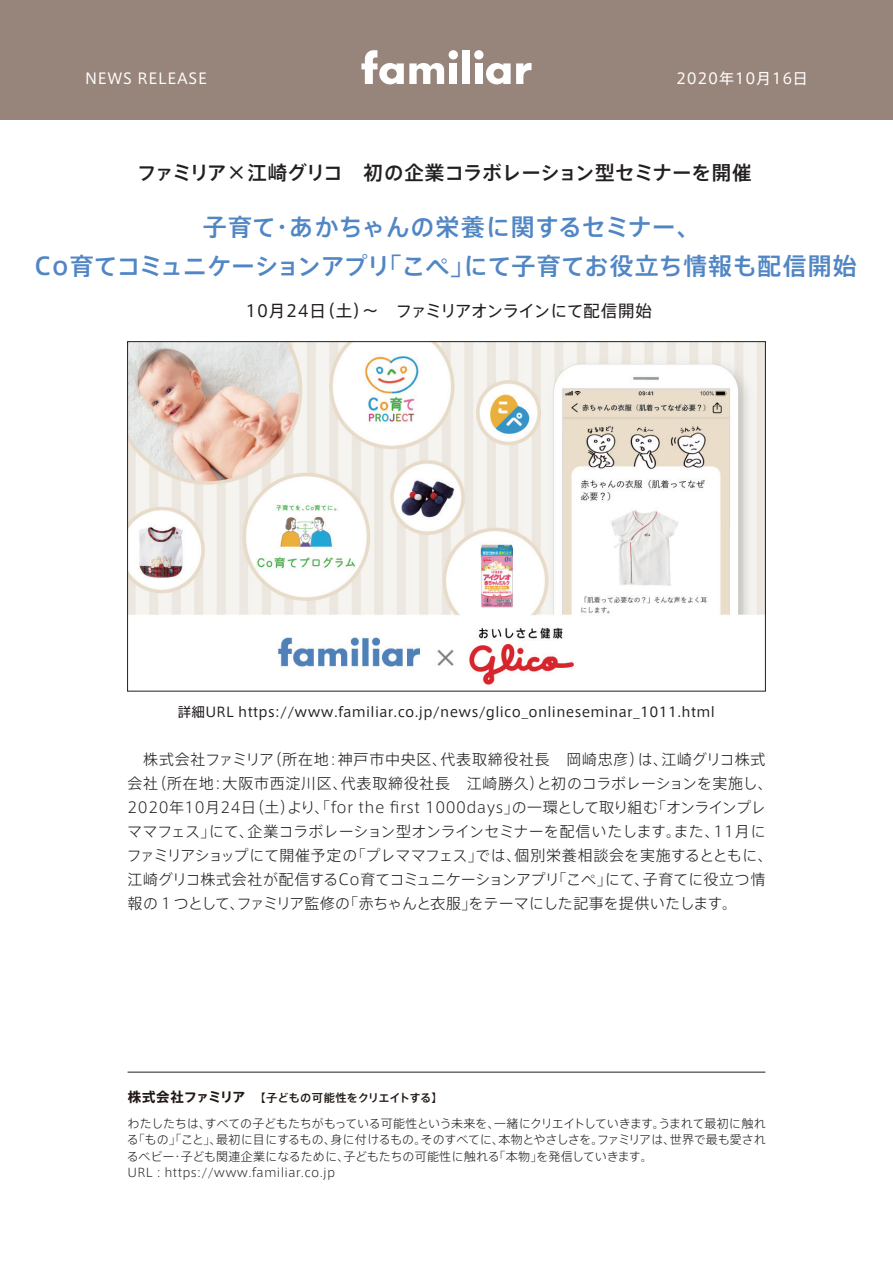
<style>
.page{position:relative;width:893px;height:1263px;background:#fff}
.page>*{position:absolute;margin:0;border:0;box-sizing:border-box;transform-origin:0 0}
.t1{font:500 24px/39px "Axis Std";letter-spacing:.01em;color:#5186c5;text-align:center}
.t2{font:500 19.5px "Axis Std";letter-spacing:-.01em;color:#231f20}
.t3{font:16.5px "Axis Std";color:#231f20}
.t4{font:300 15px/24px "Axis Std";letter-spacing:.015em;color:#231f20}
.t5{font:15px "Axis Std";letter-spacing:.05em;color:#fff}
.t6{font:13.5px "Axis Std";letter-spacing:.025em;color:#231f20}
.t7{font:300 12px/16.5px "Axis Std";letter-spacing:-.01em;color:#231f20}
.t8{font:500 11.25px "Axis Std";letter-spacing:-.005em;color:#201814}
.s1{font-weight:700;font-size:13.5px}
</style>
<div class="page">
<img style="left:128px;top:343px;width:637px;height:349px">
<div style="left:0;top:0;width:893px;height:119px;background:#97847a"></div>
<hr style="left:128px;top:1072px;width:637px;height:1px;background:#231f20">
<div style="left:449px;top:50px;width:9px;height:10px;background:#fff;border-radius:50%"></div>
<div style="left:474px;top:50px;width:9px;height:10px;background:#fff;border-radius:50%"></div>
<div style="left:450px;top:63px;width:7px;height:21px;background:#fff"></div>
<div style="left:475px;top:63px;width:7px;height:21px;background:#fff"></div>
<div style="left:462px;top:51px;width:8px;height:33px;background:#fff"></div>
<svg style="left:361px;top:50px;width:83px;height:34px"></svg>
<svg style="left:486px;top:63px;width:45px;height:21px"></svg>
<p class="t5" style="left:85px;top:67px;width:124px">NEWS RELEASE</p>
<p class="t5" style="left:676px;top:67px;width:133px">2020年10月16日</p>
<h2 class="t2" style="left:137px;top:158px;width:616px">ファミリア×江崎グリコ　初の企業コラボレーション型セミナーを開催</h2>
<h1 class="t1" style="left:35px;top:206px;width:824px">子育て・あかちゃんの栄養に関するセミナー、<br>Co育てコミュニケーションアプリ「こぺ」にて子育てお役立ち情報も配信開始</h1>
<p class="t3" style="left:245px;top:298px;width:408px">10月24日（土）～　ファミリアオンラインにて配信開始</p>
<p class="t6" style="left:178px;top:702px;width:539px">詳細URL https://www.familiar.co.jp/news/glico_onlineseminar_1011.html</p>
<p class="t4" style="left:127px;top:746px;width:648px">　株式会社ファミリア（所在地：神戸市中央区、代表取締役社長　岡崎忠彦）は、江崎グリコ株式会社（所在地：大阪市西淀川区、代表取締役社長　江崎勝久）と初のコラボレーションを実施し、2020年10月24日（土）より、「for the first 1000days」の一環として取り組む「オンラインプレママフェス」にて、企業コラボレーション型オンラインセミナーを配信いたします。また、11月にファミリアショップにて開催予定の「プレママフェス」では、個別栄養相談会を実施するとともに、江崎グリコ株式会社が配信するCo育てコミュニケーションアプリ「こぺ」にて、子育てに役立つ情報の１つとして、ファミリア監修の「赤ちゃんと衣服」をテーマにした記事を提供いたします。</p>
<p class="t8" style="left:128px;top:1089px;width:316px"><span class="s1">株式会社ファミリア　</span>【子どもの可能性をクリエイトする】</p>
<p class="t7" style="left:127px;top:1114px;width:640px">わたしたちは、すべての子どもたちがもっている可能性という未来を、一緒にクリエイトしていきます。うまれて最初に触れる「もの」「こと」、最初に目にするもの、身に付けるもの。そのすべてに、本物とやさしさを。ファミリアは、世界で最も愛されるベビー・子ども関連企業になるために、子どもたちの可能性に触れる「本物」を発信していきます。<br>URL : https://www.familiar.co.jp</p>
</div>
